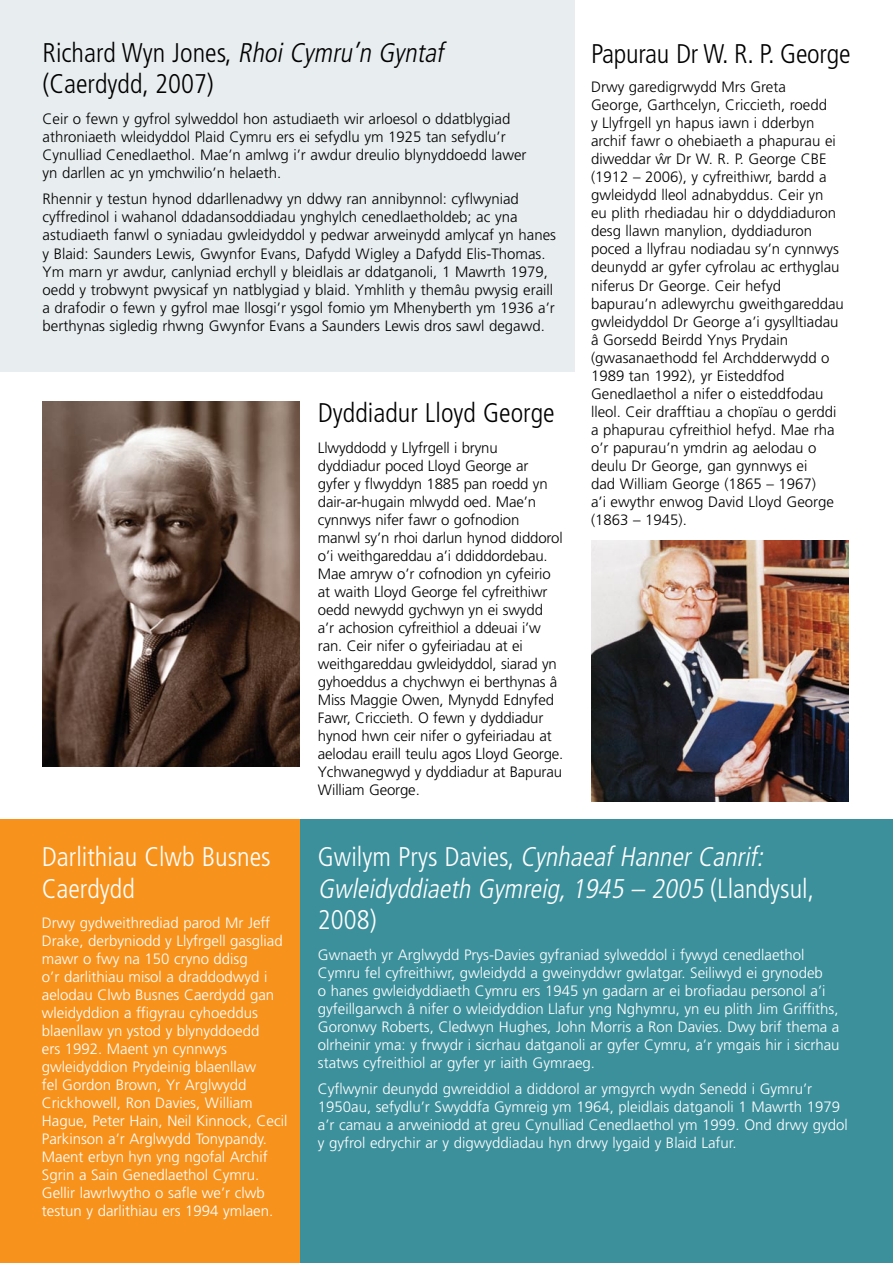
<style>
.page{position:relative;width:893px;height:1263px;background:#fff}
.page>*{position:absolute;margin:0;border:0;box-sizing:border-box;transform-origin:0 0}
.t1{font:300 condensed 27px/31.5px "Frutiger";color:#000}
.t2{font:italic 300 condensed 27px/31.5px "Frutiger";color:#fff}
.t3{font:300 condensed 27px/31.5px "Frutiger";color:#fff}
.t4{font:300 15px/18px "Frutiger";color:#000}
.t5{font:300 15px/18px "Frutiger";color:#fff}
.s1{font-style:italic}
.s2{font-style:normal}
</style>
<div class="page">
<div style="left:300px;top:819px;width:593px;height:444px;background:#3c909c"></div>
<div style="left:0;top:819px;width:300px;height:444px;background:#f7931d"></div>
<div style="left:0;top:0;width:575px;height:372px;background:#e8edef"></div>
<img style="left:591px;top:540px;width:257px;height:261px">
<img style="left:43px;top:402px;width:257px;height:364px">
<h1 class="t1" style="left:43px;top:37px;width:408px">R i c h a rd Wy n J o n e s, <span class="s1">RhoiCymru’n Gyntaf </span>(Caerdydd, 2007)</h1>
<p class="t4" style="left:43px;top:110px;width:486px">Ceir o fewn y gyfrol sylweddol hon astudiaeth wir arloesol o ddatblygiad athroniaeth wleidyddol Plaid Cymru ers ei sefydlu ym 1925 tan sefydlu’r Cynulliad Cenedlaethol. Mae’n amlwg i’r awdur dreulio blynyddoedd lawer yn darllen ac yn ymchwilio’n helaeth.</p>
<p class="t4" style="left:43px;top:190px;width:515px">Rhennir y testun hynod ddarllenadwy yn ddwy ran annibynnol: cyflwyniad cyffredinol i wahanol ddadansoddiadau ynghylch cenedlaetholdeb; ac yna astudiaeth fanwl o syniadau gwleidyddol y pedwar arweinydd amlycaf yn hanes y Blaid: Saunders Lewis, Gwynfor Evans, Dafydd Wigley a Dafydd Elis-Thomas.<br>Ym marn yr awdur, canlyniad erchyll y bleidlais ar ddatganoli, 1 Mawrth 1979, oedd y trobwynt pwysicaf yn natblygiad y blaid. Ymhlith y themâu pwysig eraill a drafodir o fewn y gyfrol mae llosgi’r ysgol fomio ym Mhenyberth ym 1936 a’r berthynas sigledig rhwng Gwynfor Evans a Saunders Lewis dros sawl degawd.</p>
<h1 class="t1" style="left:318px;top:397px;width:238px">Dyddiadur Lloyd George</h1>
<p class="t4" style="left:318px;top:439px;width:247px">Llwyddodd y Llyfrgell i brynu dyddiadur poced Lloyd George ar gyfer y flwyddyn 1885 pan roedd yn dair-ar-hugain mlwydd oed. Mae’n cynnwys nifer fawr o gofnodion manwl sy’n rhoi darlun hynod diddorol o’i weithgareddau a’i ddiddordebau.<br>Mae amryw o’r cofnodion yn cyfeirio at waith Lloyd George fel cyfreithiwr oedd newydd gychwyn yn ei swydd<br>a’r achosion cyfreithiol a ddeuai i’w ran. Ceir nifer o gyfeiriadau at ei weithgareddau gwleidyddol, siarad yn gyhoeddus a chychwyn ei berthynas â Miss Maggie Owen, Mynydd Ednyfed Fawr, Criccieth. O fewn y dyddiadur hynod hwn ceir nifer o gyfeiriadau at aelodau eraill teulu agos Lloyd George.<br>Ychwanegwyd y dyddiadur at Bapurau William George.</p>
<h1 class="t1" style="left:591px;top:38px;width:261px">Papurau Dr W. R. P. George</h1>
<p class="t4" style="left:591px;top:78px;width:254px">Drwy garedigrwydd Mrs Greta<br>George, Garthcelyn, Criccieth, roedd<br>y Llyfrgell yn hapus iawn i dderbyn archif fawr o ohebiaeth a phapurau ei diweddar wˆ r Dr W. R. P. George CBE (1912 – 2006), y cyfreithiwr, bardd a gwleidydd lleol adnabyddus. Ceir yn<br>eu plith rhediadau hir o ddyddiaduron desg llawn manylion, dyddiaduron poced a llyfrau nodiadau sy’n cynnwys deunydd ar gyfer cyfrolau ac erthyglau niferus Dr George. Ceir hefyd bapurau’n adlewyrchu gweithgareddau gwleidyddol Dr George a’i gysylltiadau â Gorsedd Beirdd Ynys Prydain (gwasanaethodd fel Archdderwydd o 1989 tan 1992), yr Eisteddfod Genedlaethol a nifer o eisteddfodau lleol. Ceir drafftiau a chopïau o gerddi a phapurau cyfreithiol hefyd. Mae rha o’r papurau’n ymdrin ag aelodau o deulu Dr George, gan gynnwys ei<br>dad William George (1865 – 1967)<br>a’i ewythr enwog David Lloyd George (1863 – 1945).</p>
<h1 class="t3" style="left:42px;top:841px;width:230px">Darlithiau Clwb Busnes<br>Caerdydd</h1>
<p class="t5" style="left:42px;top:914px;width:247px">Drwy gydweithrediad parod Mr Jeff Drake, derbyniodd y Llyfrgell gasgliad mawr o fwy na 150 cryno ddisg<br>o’r darlithiau misol a draddodwyd i aelodau Clwb Busnes Caerdydd gan wleidyddion a ffigyrau cyhoeddus blaenllaw yn ystod y blynyddoedd<br>ers 1992. Maent yn cynnwys gwleidyddion Prydeinig blaenllaw<br>fel Gordon Brown, Yr Arglwydd Crickhowell, Ron Davies, William Hague, Peter Hain, Neil Kinnock, Cecil Parkinson a’r Arglwydd Tonypandy.<br>Maent erbyn hyn yng ngofal Archif Sgrin a Sain Genedlaethol Cymru.<br>Gellir lawrlwytho o safle we’r clwb testun y darlithiau ers 1994 ymlaen.</p>
<h1 class="t2" style="left:318px;top:841px;width:498px"><span class="s2">G w i l y m P rys D a v i e s,</span> CynhaeafHannerCanrif:<br>Gwleidyddiaeth Gymreig,1945 – 2005 <span class="s2">( L l a n d y s u l ,<br>2008)</span></h1>
<p class="t5" style="left:318px;top:946px;width:523px">Gwnaeth yr Arglwydd Prys-Davies gyfraniad sylweddol i fywyd cenedlaethol Cymru fel cyfreithiwr, gwleidydd a gweinyddwr gwlatgar. Seiliwyd ei grynodeb<br>o hanes gwleidyddiaeth Cymru ers 1945 yn gadarn ar ei brofiadau personol a’i gyfeillgarwch â nifer o wleidyddion Llafur yng Nghymru, yn eu plith Jim Griffiths, Goronwy Roberts, Cledwyn Hughes, John Morris a Ron Davies. Dwy brif thema a olrheinir yma: y frwydr i sicrhau datganoli ar gyfer Cymru, a’r ymgais hir i sicrhau statws cyfreithiol ar gyfer yr iaith Gymraeg.</p>
<p class="t5" style="left:318px;top:1080px;width:531px">Cyflwynir deunydd gwreiddiol a diddorol ar ymgyrch wydn Senedd i Gymru’r 1950au, sefydlu’r Swyddfa Gymreig ym 1964, pleidlais datganoli 1 Mawrth 1979 a’r camau a arweiniodd at greu Cynulliad Cenedlaethol ym 1999. Ond drwy gydol y gyfrol edrychir ar y digwyddiadau hyn drwy lygaid y Blaid Lafur.</p>
</div>
